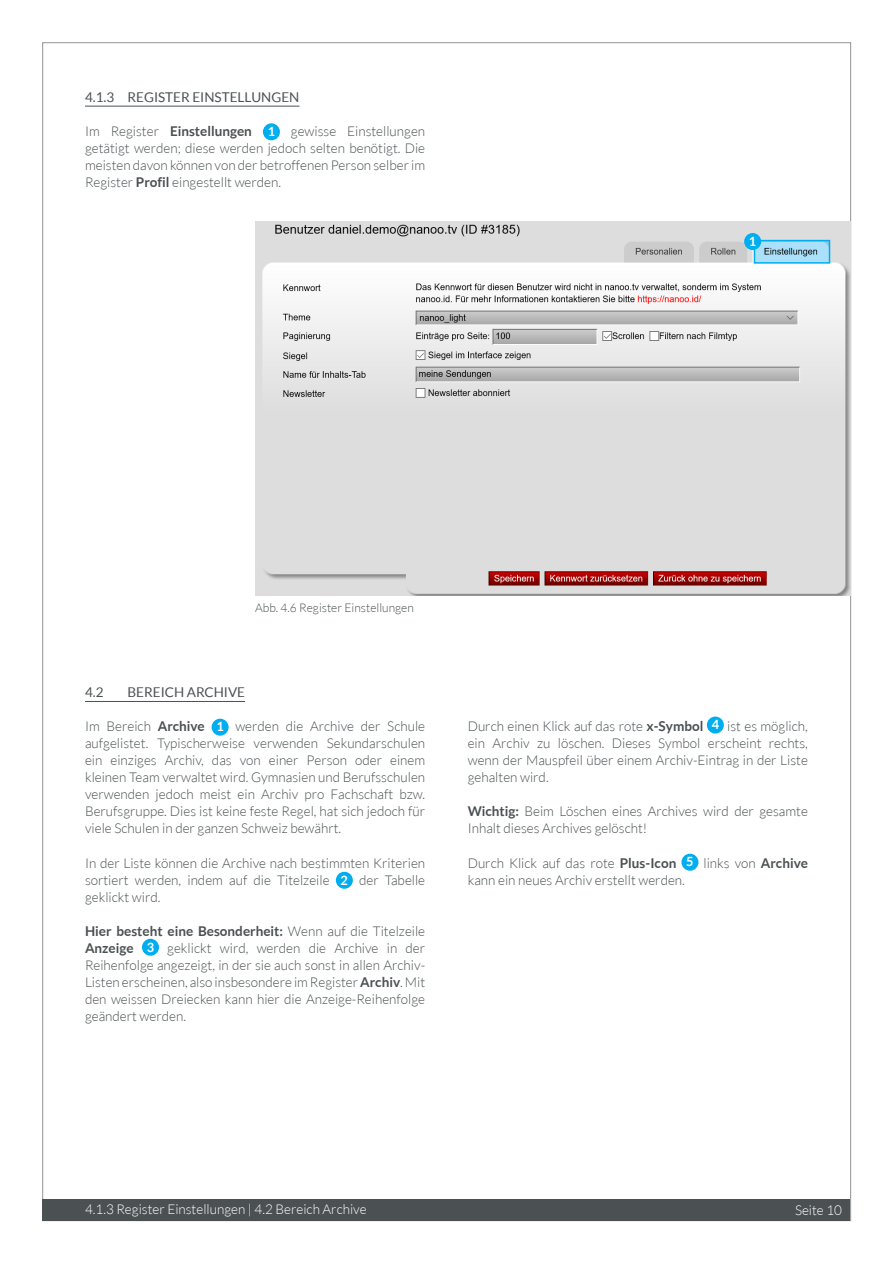
<style>
.page{position:relative;width:893px;height:1263px;background:#fff}
.page>*{position:absolute;margin:0;border:0;box-sizing:border-box;transform-origin:0 0}
.Standard_Text{font:300 13.5px/17px "Lato";color:#4b5153;text-align:justify}
.Standard_Text-2{font:700 13.5px/17px "Lato";color:#4b5153}
.Footer_Kapitel{font:300 13.5px "Lato";color:#fff}
.t1{font:13.5px "Lato";color:#4b5153}
.t2{font:700 12.75px "Lato";color:#fff}
.Standard_Abbildung{font:300 12px "Lato";color:#4b5153}
.s1{font-weight:300}
.s2{font-weight:700}
</style>
<div class="page">
<div style="left:43px;top:1199px;width:807px;height:21px;background:#4b5053"></div>
<img style="left:255px;top:221px;width:595px;height:374px">
<svg style="left:757px;top:243px;width:70px;height:18px"></svg>
<div style="left:754px;top:240px;width:76px;height:24px;border:2px solid #00aeef"></div>
<div style="left:744px;top:233px;width:17px;height:17px;background:#00aeef;border-radius:50%"></div>
<hr style="left:85px;top:106px;width:214px;height:1px;background:#4b5153">
<div style="left:263px;top:123px;width:17px;height:17px;background:#00aeef;border-radius:50%"></div>
<hr style="left:85px;top:701px;width:160px;height:1px;background:#4b5153">
<div style="left:212px;top:719px;width:17px;height:17px;background:#00aeef;border-radius:50%"></div>
<div style="left:336px;top:872px;width:17px;height:17px;background:#00aeef;border-radius:50%"></div>
<div style="left:142px;top:939px;width:17px;height:17px;background:#00aeef;border-radius:50%"></div>
<div style="left:707px;top:716px;width:17px;height:17px;background:#00aeef;border-radius:50%"></div>
<div style="left:681px;top:854px;width:17px;height:17px;background:#00aeef;border-radius:50%"></div>
<p class="t1" style="left:85px;top:90px;width:216px">4.1.3 REGISTER EINSTELLUNGEN</p>
<p class="Standard_Text-2" style="left:85px;top:122px;width:168px"><span class="s1">Im Register</span> Einstellungen</p>
<p class="t2" style="left:268px;top:124px;width:9px">1</p>
<p class="Standard_Text" style="left:85px;top:123px;width:342px;text-indent:206px">gewisse Einstellungen getätigt werden; diese werden jedoch selten benötigt. Die meisten davon können von der betroffenen Person selber im Register <span class="s2">Profil</span> eingestellt werden.</p>
<p class="t2" style="left:749px;top:234px;width:9px">1</p>
<p class="Standard_Abbildung" style="left:255px;top:602px;width:160px">Abb. 4.6 Register Einstellungen</p>
<p class="t1" style="left:85px;top:685px;width:20px">4.2</p>
<p class="t1" style="left:128px;top:685px;width:119px">BEREICH ARCHIVE</p>
<p class="Standard_Text" style="left:85px;top:718px;width:121px">Im Bereich <span class="s2">Archive</span></p>
<p class="t2" style="left:216px;top:719px;width:9px">1</p>
<p class="Standard_Text" style="left:85px;top:718px;width:342px;text-indent:150px">werden die Archive der Schule aufgelistet. Typischerweise verwenden Sekundarschulen ein einziges Archiv, das von einer Person oder einem kleinen Team verwaltet wird. Gymnasien und Berufsschulen verwenden jedoch meist ein Archiv pro Fachschaft bzw.<br>Berufsgruppe. Dies ist keine feste Regel, hat sich jedoch für viele Schulen in der ganzen Schweiz bewährt.</p>
<p class="Standard_Text" style="left:85px;top:854px;width:342px">In der Liste können die Archive nach bestimmten Kriterien sortiert werden, indem auf die Titelzeile</p>
<p class="t2" style="left:341px;top:872px;width:9px">2</p>
<p class="Standard_Text" style="left:359px;top:871px;width:68px">der Tabelle</p>
<p class="Standard_Text" style="left:85px;top:888px;width:77px">geklickt wird.</p>
<p class="Standard_Text-2" style="left:85px;top:922px;width:342px">Hier besteht eine Besonderheit: <span class="s1">Wenn auf die Titelzeile<br></span>Anzeige</p>
<p class="t2" style="left:147px;top:939px;width:9px">3</p>
<p class="Standard_Text" style="left:85px;top:939px;width:342px;text-indent:82px">geklickt wird, werden die Archive in der Reihenfolge angezeigt, in der sie auch sonst in allen Archiv-Listen erscheinen, also insbesondere im Register <span class="s2">Archiv</span>. Mit den weissen Dreiecken kann hier die Anzeige-Reihenfolge geändert werden.</p>
<p class="Standard_Text" style="left:468px;top:718px;width:237px">Durch einen Klick auf das rote <span class="s2">x-Symbol</span></p>
<p class="t2" style="left:712px;top:717px;width:9px">4</p>
<p class="Standard_Text" style="left:468px;top:718px;width:342px;text-indent:259px">ist es möglich, ein Archiv zu löschen. Dieses Symbol erscheint rechts, wenn der Mauspfeil über einem Archiv-Eintrag in der Liste gehalten wird.</p>
<p class="Standard_Text" style="left:468px;top:803px;width:342px"><span class="s2">Wichtig:</span> Beim Löschen eines Archives wird der gesamte<br>Inhalt dieses Archives gelöscht!</p>
<p class="Standard_Text" style="left:468px;top:854px;width:210px">Durch Klick auf das rote <span class="s2">Plus-Icon</span></p>
<p class="t2" style="left:686px;top:854px;width:9px">5</p>
<p class="Standard_Text" style="left:703px;top:854px;width:106px">links von <span class="s2">Archive</span></p>
<p class="Standard_Text" style="left:468px;top:871px;width:219px">kann ein neues Archiv erstellt werden.</p>
<p class="Footer_Kapitel" style="left:85px;top:1202px;width:283px">4.1.3 Register Einstellungen | 4.2 Bereich Archive</p>
<p class="Footer_Kapitel" style="left:795px;top:1203px;width:49px">Seite 10</p>
</div>
